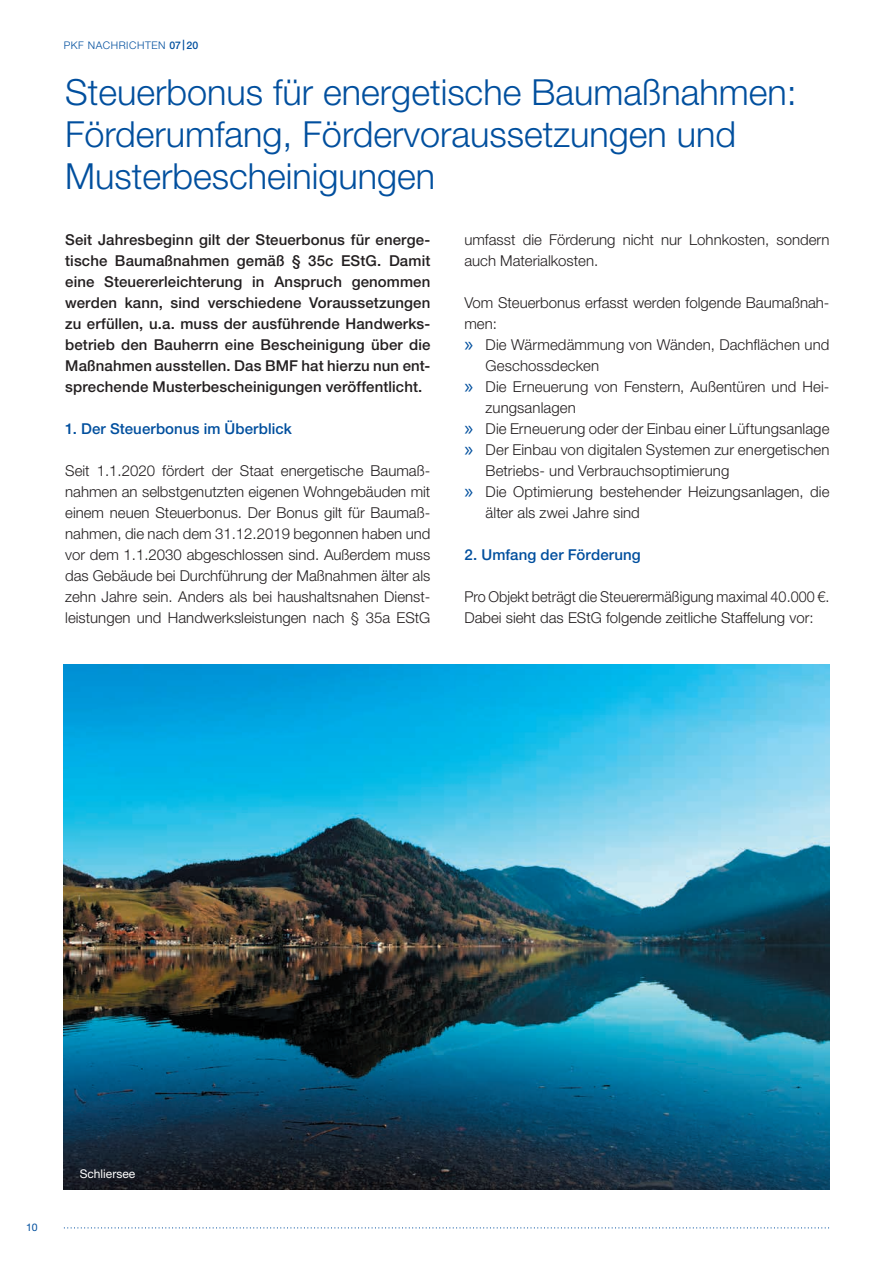
<style>
.page{position:relative;width:893px;height:1263px;background:#fff}
.page>*{position:absolute;margin:0;border:0;box-sizing:border-box;transform-origin:0 0}
.t1{font:300 36px/42px "Helvetica Neue LT";color:#014f9e}
.t2{font:300 15px/21px "Helvetica Neue LT";color:#231f20;text-align:justify}
.t3{font:500 15px/21px "Helvetica Neue LT";letter-spacing:.01em;color:#231f20;text-align:justify}
.t4{font:300 15px/21px "Helvetica Neue LT";color:#231f20;scale:.96 1}
.t5{font:500 15px "Helvetica Neue LT";letter-spacing:.005em;color:#014f9e}
.t6{font:12px "Helvetica Neue LT";color:#fff}
.t7{font:300 10.5px "Helvetica Neue LT";letter-spacing:.05em;color:#014f9e}
.t8{font:10.5px "Helvetica Neue LT";color:#014f9e}
.s1{font-weight:500}
.s2{font-family:"Myriad Pro";font-weight:400;font-size:21px;color:#014f9e}
</style>
<div class="page">
<img style="left:64px;top:665px;width:766px;height:525px">
<svg style="left:64px;top:1227px;width:765px;height:1px"></svg>
<p class="t7" style="left:64px;top:39px;width:136px">PKF NACHRICHTEN <span class="s1">07|20</span></p>
<h1 class="t1" style="left:65px;top:70px;width:733px">Steuerbonus für energetische Baumaßnahmen:<br>Förderumfang, Fördervoraussetzungen und<br>Musterbescheinigungen</h1>
<p class="t3" style="left:65px;top:229px;width:367px">Seit Jahresbeginn gilt der Steuerbonus für energe&shy;tische Baumaßnahmen gemäß § 35c EStG. Damit eine Steuererleichterung in Anspruch genommen werden kann, sind verschiedene Voraussetzungen zu erfüllen, u.a. muss der ausführende Handwerks&shy;betrieb den Bauherrn eine Bescheinigung über die Maßnahmen ausstellen. Das BMF hat hierzu nun ent&shy;sprechende Musterbescheinigungen veröffentlicht.</p>
<p class="t5" style="left:65px;top:419px;width:228px">1. Der Steuerbonus im Überblick</p>
<p class="t2" style="left:65px;top:459px;width:367px">Seit 1.1.2020 fördert der Staat energetische Baumaß&shy;nahmen an selbstgenutzten eigenen Wohngebäuden mit einem neuen Steuerbonus. Der Bonus gilt für Baumaß&shy;nahmen, die nach dem 31.12.2019 begonnen haben und vor dem 1.1.2030 abgeschlossen sind. Außerdem muss das Gebäude bei Durchführung der Maßnahmen älter als zehn Jahre sein. Anders als bei haushaltsnahen Dienst&shy;leistungen und Handwerksleistungen nach § 35a EStG</p>
<p class="t2" style="left:464px;top:228px;width:367px">umfasst die Förderung nicht nur Lohnkosten, sondern auch Materialkosten.</p>
<p class="t2" style="left:464px;top:291px;width:367px">Vom Steuerbonus erfasst werden folgende Baumaßnah-</p>
<p class="t2" style="left:464px;top:312px;width:34px">men:</p>
<p class="t2" style="left:464px;top:333px;width:367px"><span class="s2">»</span> Die Wärmedämmung von Wänden, Dachflächen und</p>
<p class="t2" style="left:486px;top:354px;width:115px">Geschossdecken</p>
<p class="t2" style="left:464px;top:375px;width:367px"><span class="s2">»</span> Die Erneuerung von Fenstern, Außentüren und Hei-</p>
<p class="t2" style="left:486px;top:396px;width:92px">zungsanlagen</p>
<p class="t2" style="left:464px;top:417px;width:367px"><span class="s2">»</span> Die Erneuerung oder der Einbau einer Lüftungsanlage</p>
<p class="t2" style="left:464px;top:438px;width:367px"><span class="s2">»</span> Der Einbau von digitalen Systemen zur energetischen</p>
<p class="t2" style="left:486px;top:459px;width:245px">Betriebs- und Verbrauchsoptimierung</p>
<p class="t2" style="left:464px;top:480px;width:367px"><span class="s2">»</span> Die Optimierung bestehender Heizungsanlagen, die</p>
<p class="t2" style="left:486px;top:501px;width:156px">älter als zwei Jahre sind</p>
<p class="t5" style="left:464px;top:545px;width:178px">2. Umfang der Förderung</p>
<p class="t4" style="left:464px;top:585px;width:382px">Pro Objekt beträgt die Steuerermäßigung maximal 40.000 €.<br>Dabei sieht das EStG folgende zeitliche Staffelung vor:</p>
<p class="t8" style="left:26px;top:1221px;width:13px">10</p>
<p class="t6" style="left:80px;top:1167px;width:57px">Schliersee</p>
</div>
